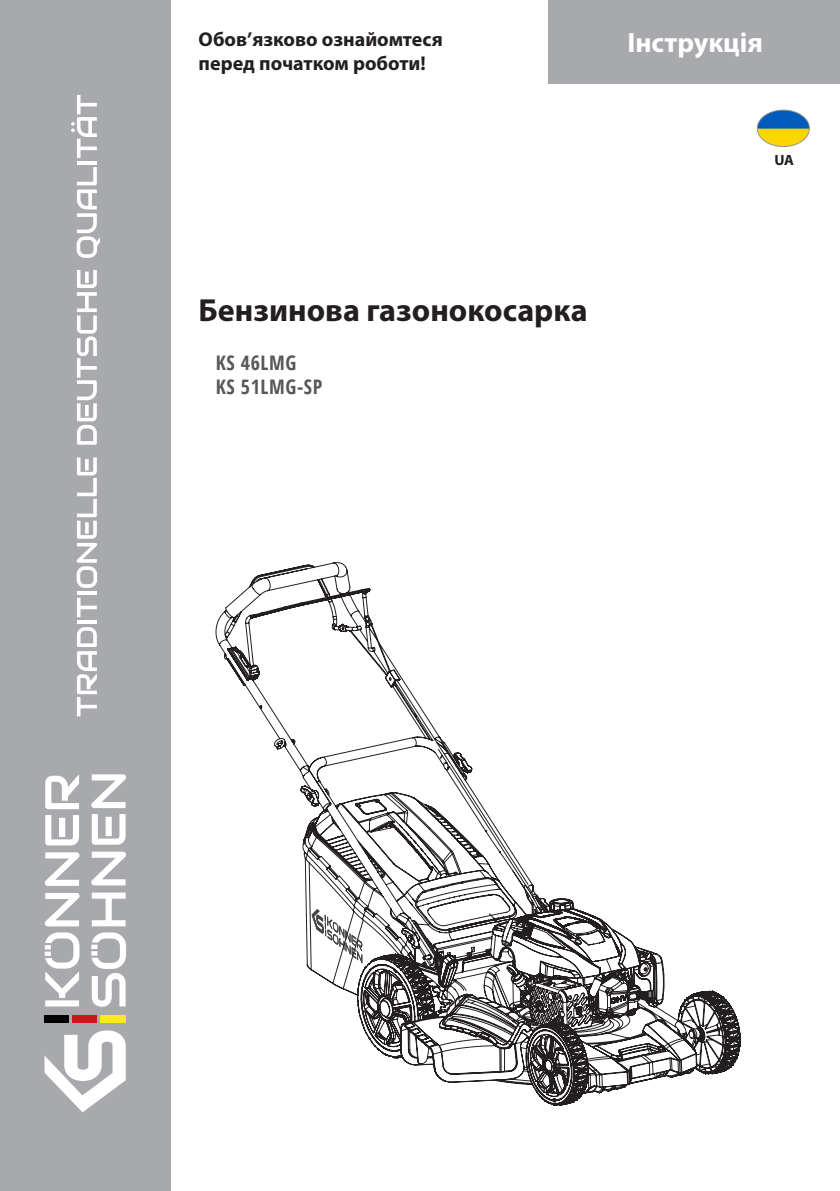
<style>
.page{position:relative;width:840px;height:1191px;background:#fff}
.page>*{position:absolute;margin:0;border:0;box-sizing:border-box;transform-origin:0 0}
.t1{font:700 32px "Myriad Pro";color:#231f20}
.t2{font:700 28px "Myriad Pro";color:#fff}
.t3{font:700 20px/24px "Myriad Pro";color:#231f20}
.t4{font:700 condensed 20px/24px "Open Sans";letter-spacing:.03em;color:#57585a}
.t5{font:700 15px "Myriad Pro";color:#231f20}
</style>
<div class="page">
<div style="left:548px;top:0;width:291px;height:83px;background:#a8a9ad"></div>
<div style="left:0;top:0;width:170px;height:1191px;background:#a8a9ad"></div>
<svg style="left:77px;top:627px;width:20px;height:89px"></svg>
<hr style="left:77px;top:620px;width:20px;height:3px;background:#fff">
<svg style="left:77px;top:597px;width:20px;height:20px"></svg>
<hr style="left:77px;top:591px;width:20px;height:4px;background:#fff">
<svg style="left:77px;top:457px;width:20px;height:131px"></svg>
<svg style="left:77px;top:270px;width:20px;height:175px"></svg>
<svg style="left:77px;top:167px;width:23px;height:91px"></svg>
<hr style="left:77px;top:161px;width:20px;height:3px;background:#fff">
<svg style="left:71px;top:95px;width:26px;height:63px"></svg>
<svg style="left:44px;top:1030px;width:82px;height:82px"></svg>
<svg style="left:45px;top:893px;width:34px;height:33px"></svg>
<svg style="left:45px;top:852px;width:34px;height:34px"></svg>
<svg style="left:45px;top:815px;width:34px;height:30px"></svg>
<svg style="left:45px;top:774px;width:34px;height:35px"></svg>
<svg style="left:92px;top:892px;width:33px;height:34px"></svg>
<svg style="left:91px;top:851px;width:35px;height:34px"></svg>
<svg style="left:92px;top:814px;width:33px;height:30px"></svg>
<svg style="left:91px;top:774px;width:35px;height:34px"></svg>
<svg style="left:45px;top:932px;width:34px;height:74px"></svg>
<svg style="left:91px;top:932px;width:35px;height:74px"></svg>
<div style="left:44px;top:1015px;width:25px;height:8px;background:#000001"></div>
<div style="left:72px;top:1015px;width:25px;height:8px;background:#cc141a"></div>
<div style="left:100px;top:1015px;width:25px;height:8px;background:#fceb17"></div>
<img style="left:758px;top:110px;width:51px;height:37px">
<div style="left:756px;top:110px;width:53px;height:37px;border:1px solid #939598;border-radius:50%"></div>
<svg style="left:215px;top:562px;width:525px;height:544px"></svg>
<svg style="left:386px;top:766px;width:339px;height:302px"></svg>
<p class="t3" style="left:198px;top:27px;width:245px">Обов’язково ознайомтеся перед початком роботи!</p>
<h2 class="t2" style="left:627px;top:24px;width:137px">Інструкція</h2>
<p class="t5" style="left:774px;top:150px;width:21px">UA</p>
<h1 class="t1" style="left:198px;top:289px;width:390px">Бензинова газонокосарка</h1>
<p class="t4" style="left:215px;top:350px;width:108px">KS 46LMG<br>KS 51LMG-SP</p>
</div>
